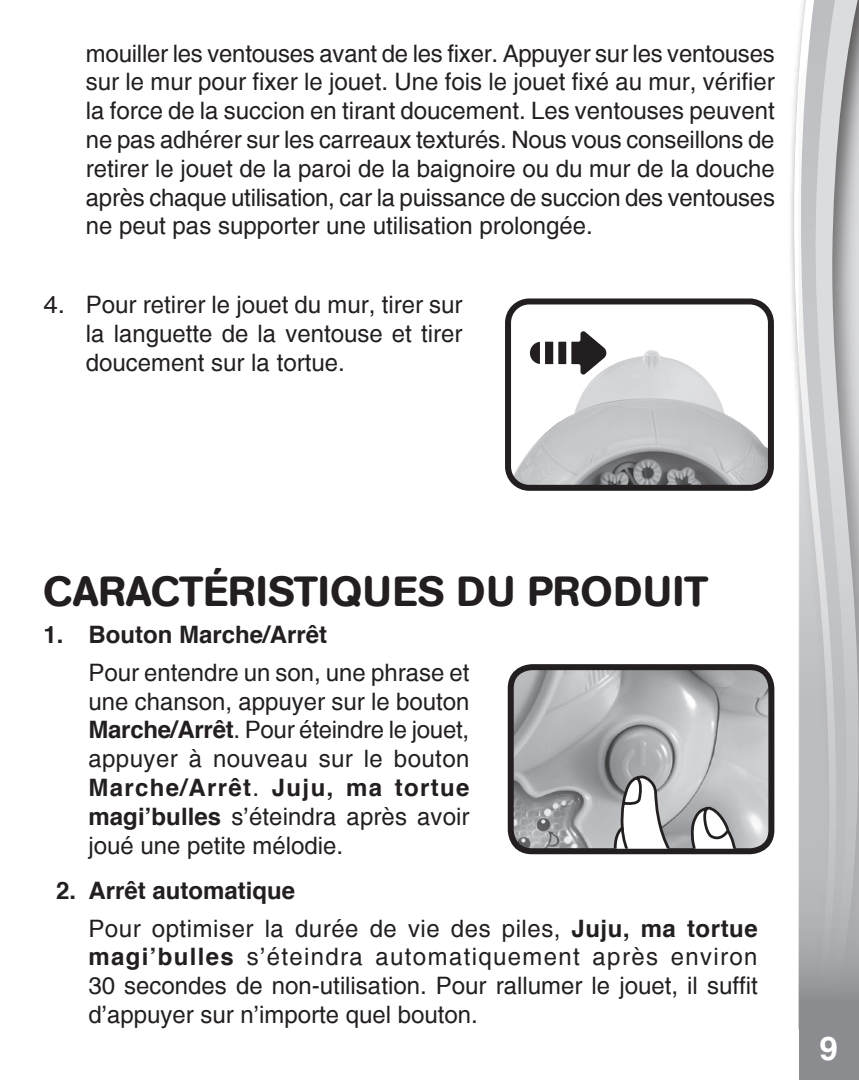
<style>
.page{position:relative;width:859px;height:1080px;background:#fff}
.page>*{position:absolute;margin:0;border:0;box-sizing:border-box;transform-origin:0 0}
.t1{font:500 42px "AG Book Rounded";letter-spacing:.02em;color:#231f20}
.t2{font:700 33px "Helvetica";color:#fff}
.t3{font:24px/28.8px "Helvetica";color:#231f20;text-align:justify}
.t4{font:24px/28.8px "Helvetica";color:#231f20;text-align:justify;scale:1.08 1}
.t5{font:24px/37.2px "Helvetica";letter-spacing:.025em;color:#231f20}
.t6{font:700 24px "Helvetica";color:#231f20}
.s1{font-weight:700}
</style>
<div class="page">
<div style="left:787px;top:0;width:72px;height:1080px;background:#231f20;opacity:.75"></div>
<svg style="left:793px;top:0;width:6px;height:1029px"></svg>
<svg style="left:799px;top:0;width:60px;height:1080px;background:#bebfc1"></svg>
<div style="left:741px;top:1029px;width:58px;height:51px;background:#fff"></div>
<img style="left:512px;top:305px;width:255px;height:179px">
<div style="left:505px;top:298px;width:269px;height:193px;border:6px solid #231f20;border-radius:21px"></div>
<svg style="left:527px;top:328px;width:82px;height:50px"></svg>
<img style="left:515px;top:671px;width:256px;height:180px">
<div style="left:508px;top:664px;width:266px;height:190px;border:6px solid #231f20;border-radius:21px"></div>
<svg style="left:602px;top:774px;width:144px;height:75px"></svg>
<p class="t3" style="left:86px;top:39px;width:691px">mouiller les ventouses avant de les fixer. Appuyer sur les ventouses sur le mur pour fixer le jouet. Une fois le jouet fixé au mur, vérifier la force de la succion en tirant doucement. Les ventouses peuvent ne pas adhérer sur les carreaux texturés. Nous vous conseillons de retirer le jouet de la paroi de la baignoire ou du mur de la douche après chaque utilisation, car la puissance de succion des ventouses ne peut pas supporter une utilisation prolongée.</p>
<p class="t4" style="left:86px;top:290px;width:350px;text-indent:-43px">4. Pour retirer le jouet du mur, tirer sur la languette de la ventouse et tirer doucement sur la tortue.</p>
<h1 class="t1" style="left:43px;top:567px;width:667px">CARACTÉRISTIQUES DU PRODUIT</h1>
<p class="t6" style="left:43px;top:619px;width:285px">1. Bouton Marche/Arrêt</p>
<p class="t3" style="left:88px;top:658px;width:383px">Pour entendre un son, une phrase et une chanson, appuyer sur le bouton <span class="s1">Marche/Arrêt</span>. Pour éteindre le jouet, appuyer à nouveau sur le bouton <span class="s1">Marche/Arrêt</span>. <span class="s1">Juju, ma tortue magi’bulles</span> s’éteindra après avoir joué une petite mélodie.</p>
<p class="t5" style="left:88px;top:873px;width:671px;text-indent:-32px"><span class="s1">2. Arrêt automatique<br></span>Pour optimiser la durée de vie des piles, <span class="s1">Juju, ma tortue</span></p>
<p class="t3" style="left:88px;top:943px;width:671px"><span class="s1">magi’bulles</span> s’éteindra automatiquement après environ 30 secondes de non-utilisation. Pour rallumer le jouet, il suffit d’appuyer sur n’importe quel bouton.</p>
<h2 class="t2" style="left:820px;top:1025px;width:25px">9 <sup>9</sup>9</h2>
</div>
